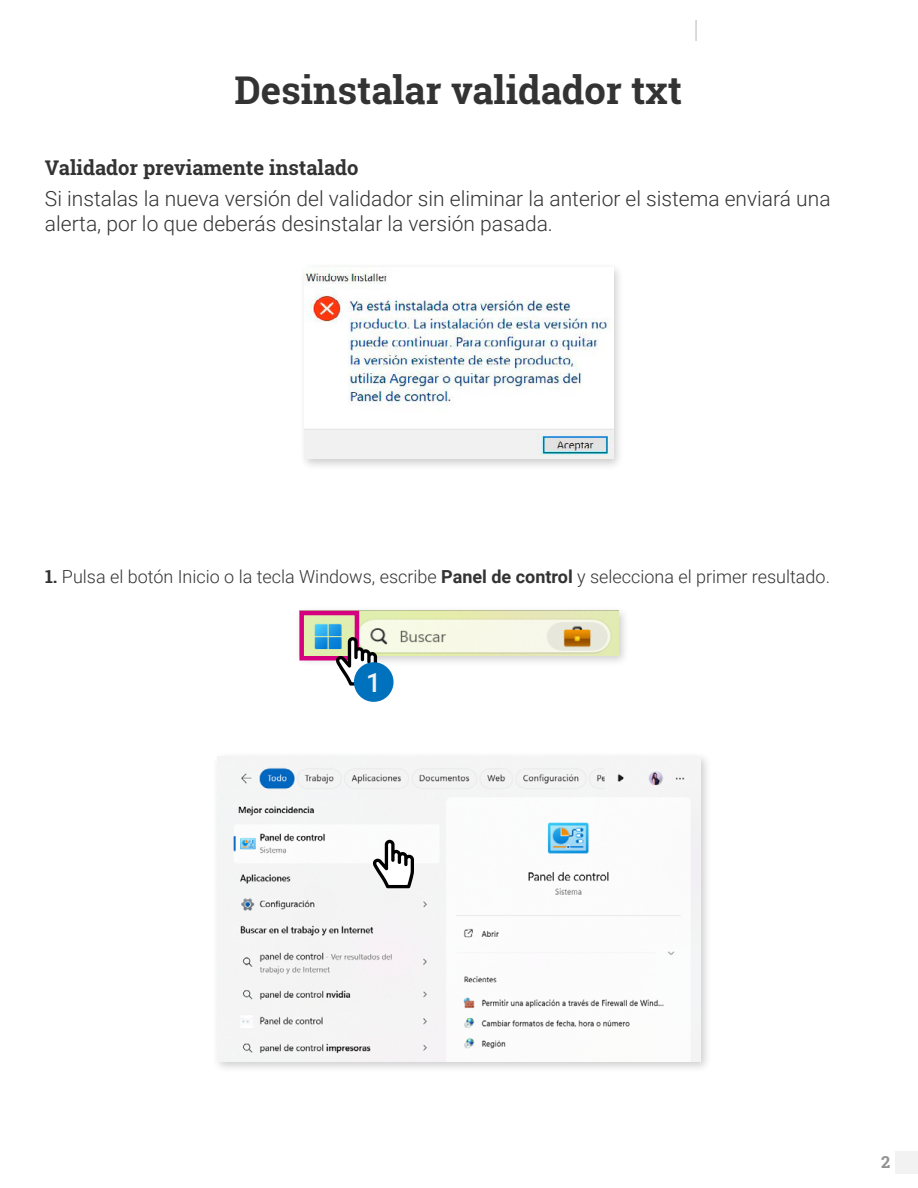
<style>
.page{position:relative;width:918px;height:1188px;background:#fff}
.page>*{position:absolute;margin:0;border:0;box-sizing:border-box;transform-origin:0 0}
.t1{font:700 38.25px "Roboto Slab";color:#333}
.t2{font:500 26.4px "Roboto";color:#f2f2f2}
.t3{font:300 21px/25.2px "Roboto";color:#333}
.t4{font:700 20.25px "Roboto Slab";color:#333}
.t5{font:300 18px "Roboto";color:#333}
.t6{font:700 16.5px "Roboto Slab";color:#929292}
.s1{font-family:"Roboto Slab";font-weight:700}
.s2{font-weight:700}
</style>
<div class="page">
<svg style="left:696px;top:20px;width:1px;height:21px"></svg>
<div style="left:896px;top:1151px;width:22px;height:23px;background:#f2f2f2"></div>
<div style="left:299px;top:261px;width:326px;height:210px;background:#000;opacity:.2"></div>
<img style="left:305px;top:267px;width:308px;height:192px">
<div style="left:294px;top:606px;width:336px;height:61px;background:#000;opacity:.2"></div>
<img style="left:304px;top:611px;width:315px;height:45px">
<div style="left:299px;top:611px;width:60px;height:49px;border:4px solid #d5007f"></div>
<svg style="left:336px;top:637px;width:41px;height:49px"></svg>
<div style="left:354px;top:662px;width:40px;height:40px;background:#0071bc;border-radius:50%"></div>
<div style="left:212px;top:751px;width:500px;height:322px;background:#000;opacity:.2"></div>
<img style="left:217px;top:756px;width:484px;height:306px">
<svg style="left:373px;top:840px;width:41px;height:48px"></svg>
<h1 class="t1" style="left:234px;top:64px;width:449px">Desinstalar validador txt</h1>
<p class="t4" style="left:45px;top:153px;width:315px">Validador previamente instalado</p>
<p class="t3" style="left:45px;top:185px;width:787px">Si instalas la nueva versión del validador sin eliminar la anterior el sistema enviará una alerta, por lo que deberás desinstalar la versión pasada.</p>
<p class="t5" style="left:45px;top:564px;width:787px"><span class="s1">1.</span> Pulsa el botón Inicio o la tecla Windows, escribe <span class="s2">Panel de control</span> y selecciona el primer resultado.</p>
<p class="t2" style="left:366px;top:664px;width:17px">1</p>
<p class="t6" style="left:881px;top:1150px;width:11px">2</p>
</div>
